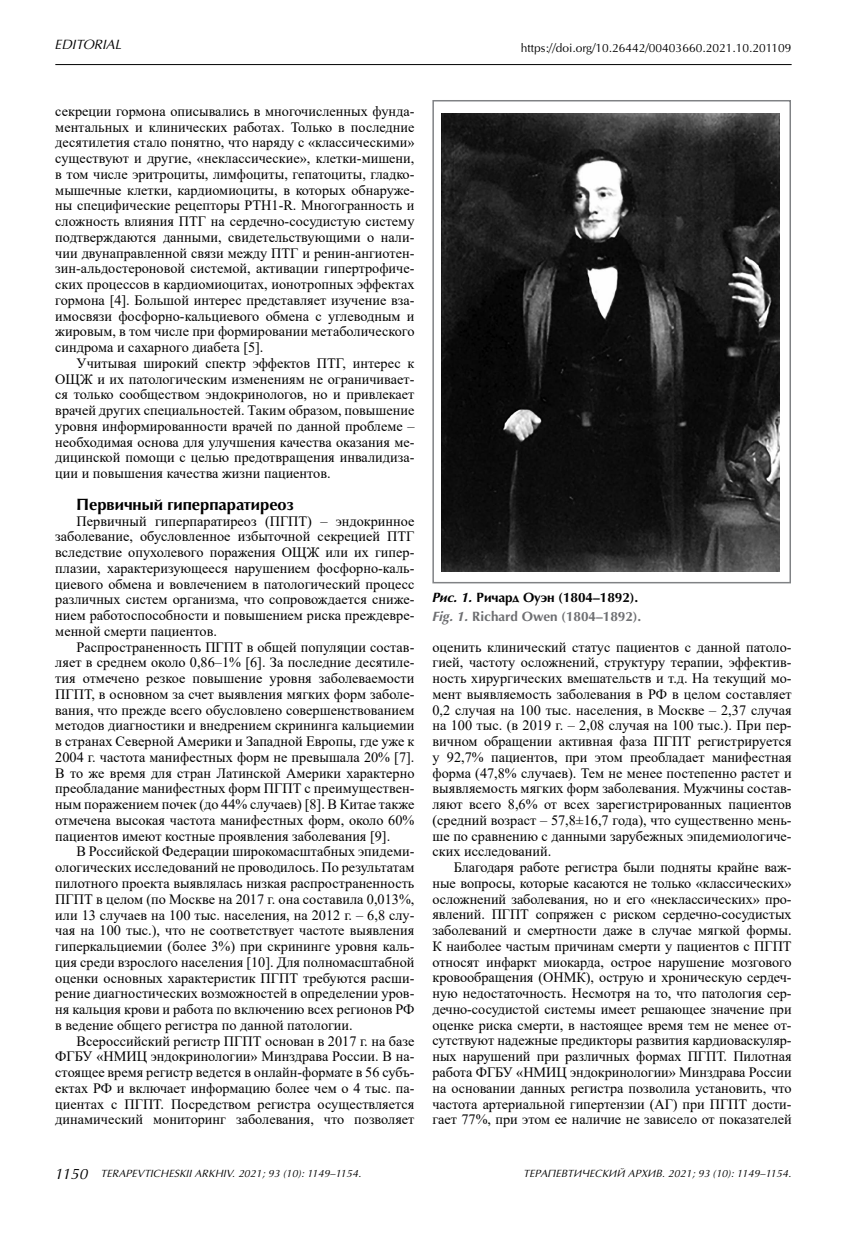
<style>
.page{position:relative;width:864px;height:1234px;background:#fff}
.page>*{position:absolute;margin:0;border:0;box-sizing:border-box;transform-origin:0 0}
.t1{font:700 16.5px "AG Opus HRC";color:#000}
.t2{font:14.25px/15.8px "Times New Roman";color:#000;text-align:justify}
.t3{font:700 13.5px/19.2px "AG Opus HRC";color:#6d6e71}
.t4{font:italic 13.5px "AG Opus HRC";color:#000}
.t5{font:12px "AG Opus HRC";color:#000}
.t6{font:italic 10.5px "AG Opus HRC";letter-spacing:.01em;color:#000}
.s1{font-style:italic;color:#000}
.s2{color:#000}
.s3{font-style:italic}
.s4{font-size:15px}
</style>
<div class="page">
<hr style="left:55px;top:64px;width:736px;height:1px;background:#000">
<img style="left:441px;top:113px;width:338px;height:458px">
<div style="left:432px;top:100px;width:358px;height:483px;border:2px solid #808285"></div>
<p class="t4" style="left:55px;top:37px;width:69px">EDITORIAL</p>
<p class="t5" style="left:520px;top:41px;width:272px">https://doi.org/10.26442/00403660.2021.10.201109</p>
<p class="t2" style="left:55px;top:103px;width:360px">секреции гормона описывались в многочисленных фунда&shy;ментальных и клинических работах. Только в последние десятилетия стало понятно, что наряду с «классическими» существуют и другие, «неклассические», клетки-мишени, в том числе эритроциты, лимфоциты, гепатоциты, гладко&shy;мышечные клетки, кардиомиоциты, в которых обнаруже&shy;ны специфические рецепторы PTH1-R. Многогранность и сложность влияния ПТГ на сердечно-сосудистую систему подтверждаются данными, свидетельствующими о нали&shy;чии двунаправленной связи между ПТГ и ренин-ангиотен&shy;зин-альдостероновой системой, активации гипертрофиче&shy;ских процессов в кардиомиоцитах, ионотропных эффектах гормона [4]. Большой интерес представляет изучение вза&shy;имосвязи фосфорно-кальциевого обмена с углеводным и жировым, в том числе при формировании метаболического синдрома и сахарного диабета [5].</p>
<p class="t2" style="left:55px;top:355px;width:360px;text-indent:21px">Учитывая широкий спектр эффектов ПТГ, интерес к ОЩЖ и их патологическим изменениям не ограничивает&shy;ся только сообществом эндокринологов, но и привлекает врачей других специальностей. Таким образом, повышение уровня информированности врачей по данной проблеме – необходимая основа для улучшения качества оказания ме&shy;дицинской помощи с целью предотвращения инвалидиза&shy;ции и повышения качества жизни пациентов.</p>
<p class="t1" style="left:77px;top:494px;width:219px">Первичный гиперпаратиреоз</p>
<p class="t2" style="left:55px;top:512px;width:360px;text-indent:21px">Первичный гиперпаратиреоз (ПГПТ) – эндокринное заболевание, обусловленное избыточной секрецией ПТГ вследствие опухолевого поражения ОЩЖ или их гипер&shy;плазии, характеризующееся нарушением фосфорно-каль&shy;циевого обмена и вовлечением в патологический процесс различных систем организма, что сопровождается сниже&shy;нием работоспособности и повышением риска преждевре&shy;менной смерти пациентов.</p>
<p class="t2" style="left:55px;top:638px;width:360px;text-indent:21px">Распространенность ПГПТ в общей популяции состав&shy;ляет в среднем около 0,86–1% [6]. За последние десятиле&shy;тия отмечено резкое повышение уровня заболеваемости ПГПТ, в основном за счет выявления мягких форм заболе&shy;вания, что прежде всего обусловлено совершенствованием методов диагностики и внедрением скрининга кальциемии в странах Северной Америки и Западной Европы, где уже к 2004 г. частота манифестных форм не превышала 20% [7].<br>В то же время для стран Латинской Америки характерно преобладание манифестных форм ПГПТ с преимуществен&shy;ным поражением почек (до 44% случаев) [8]. В Китае также отмечена высокая частота манифестных форм, около 60% пациентов имеют костные проявления заболевания [9].</p>
<p class="t2" style="left:55px;top:843px;width:360px;text-indent:21px">В Российской Федерации широкомасштабных эпидеми&shy;ологических исследований не проводилось. По результатам пилотного проекта выявлялась низкая распространенность ПГПТ в целом (по Москве на 2017 г. она составила 0,013%, или 13 случаев на 100 тыс. населения, на 2012 г. – 6,8 слу&shy;чая на 100 тыс.), что не соответствует частоте выявления гиперкальциемии (более 3%) при скрининге уровня каль&shy;ция среди взрослого населения [10]. Для полномасштабной оценки основных характеристик ПГПТ требуются расши&shy;рение диагностических возможностей в определении уров&shy;ня кальция крови и работа по включению всех регионов РФ в ведение общего регистра по данной патологии.</p>
<p class="t2" style="left:55px;top:1032px;width:360px;text-indent:21px">Всероссийский регистр ПГПТ основан в 2017 г. на базе ФГБУ «НМИЦ эндокринологии» Минздрава России. В на&shy;стоящее время регистр ведется в онлайн-формате в 56 субъ&shy;ектах РФ и включает информацию более чем о 4 тыс. па&shy;циентах с ПГПТ. Посредством регистра осуществляется динамический мониторинг заболевания, что позволяет</p>
<p class="t3" style="left:432px;top:587px;width:210px"><span class="s1">Рис. 1.</span> <span class="s2">Ричард Оуэн (1804–1892).<br></span><span class="s3">Fig. 1.</span> Richard Owen (1804–1892).</p>
<p class="t2" style="left:432px;top:638px;width:360px">оценить клинический статус пациентов с данной патоло&shy;гией, частоту осложнений, структуру терапии, эффектив&shy;ность хирургических вмешательств и т.д. На текущий мо&shy;мент выявляемость заболевания в РФ в целом составляет 0,2 случая на 100 тыс. населения, в Москве – 2,37 случая на 100 тыс. (в 2019 г. – 2,08 случая на 100 тыс.). При пер&shy;вичном обращении активная фаза ПГПТ регистрируется у 92,7% пациентов, при этом преобладает манифестная форма (47,8% случаев). Тем не менее постепенно растет и выявляемость мягких форм заболевания. Мужчины состав&shy;ляют всего 8,6% от всех зарегистрированных пациентов (средний возраст – 57,8±16,7 года), что существенно мень&shy;ше по сравнению с данными зарубежных эпидемиологиче&shy;ских исследований.</p>
<p class="t2" style="left:432px;top:858px;width:360px;text-indent:21px">Благодаря работе регистра были подняты крайне важ&shy;ные вопросы, которые касаются не только «классических» осложнений заболевания, но и его «неклассических» про&shy;явлений. ПГПТ сопряжен с риском сердечно-сосудистых заболеваний и смертности даже в случае мягкой формы.<br>К наиболее частым причинам смерти у пациентов с ПГПТ относят инфаркт миокарда, острое нарушение мозгового кровообращения (ОНМК), острую и хроническую сердеч&shy;ную недостаточность. Несмотря на то, что патология сер&shy;дечно-сосудистой системы имеет решающее значение при оценке риска смерти, в настоящее время тем не менее от&shy;сутствуют надежные предикторы развития кардиоваскуляр&shy;ных нарушений при различных формах ПГПТ. Пилотная работа ФГБУ «НМИЦ эндокринологии» Минздрава России на основании данных регистра позволила установить, что частота артериальной гипертензии (АГ) при ПГПТ дости&shy;гает 77%, при этом ее наличие не зависело от показателей</p>
<p class="t6" style="left:55px;top:1167px;width:308px"><span class="s4">1150</span> TERAPEVTICHESKII ARKHIV. 2021; 93 (10): 1149–1154.</p>
<p class="t6" style="left:523px;top:1167px;width:269px">ТЕРАПЕВТИЧЕСКИЙ АРХИВ. 2021; 93 (10): 1149–1154.</p>
</div>
